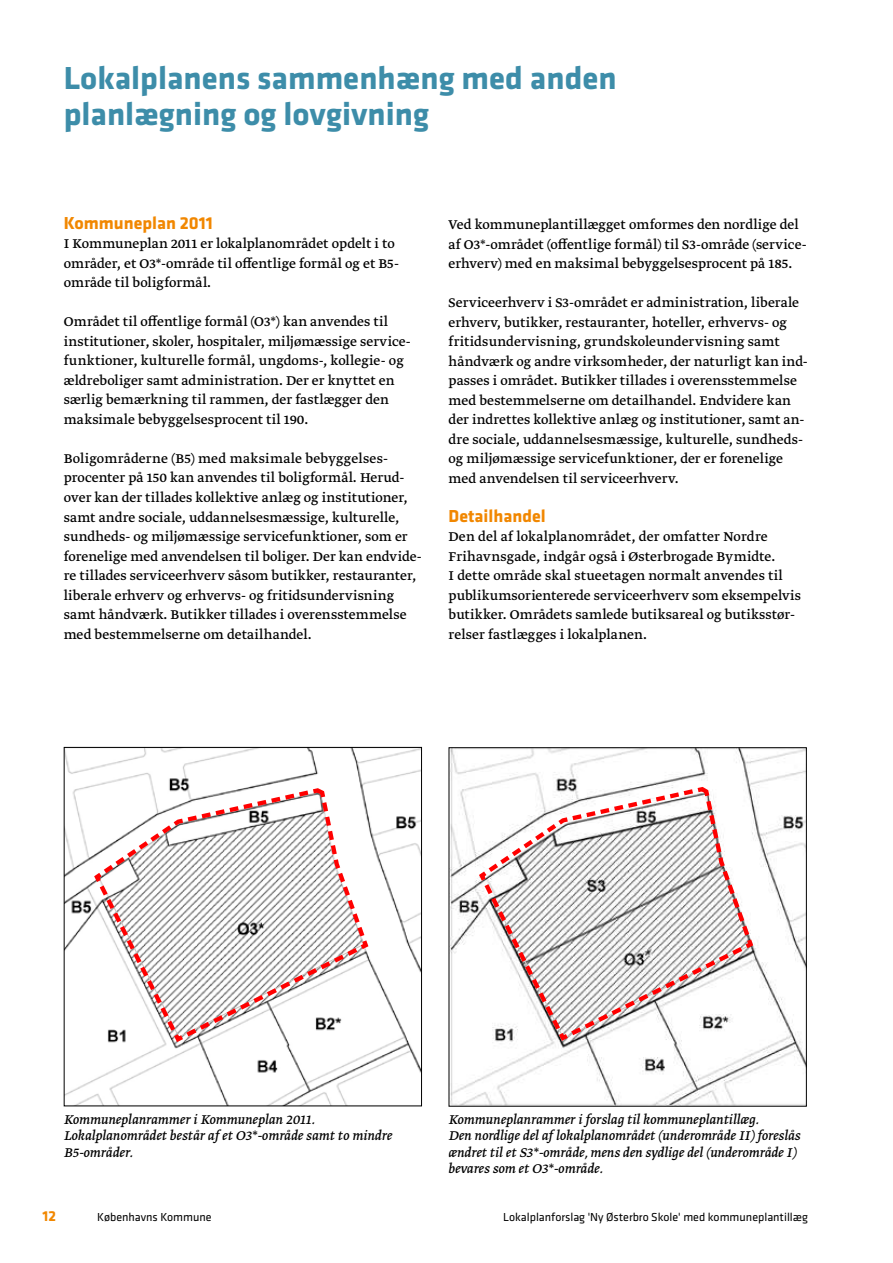
<style>
.page{position:relative;width:893px;height:1263px;background:#fff}
.page>*{position:absolute;margin:0;border:0;box-sizing:border-box;transform-origin:0 0}
.t1{font:700 33px/36px "Klavika";color:#3d8da9}
.t2{font:700 18px "Klavika";color:#f18700}
.t3{font:15px/19.5px "Greta Text";letter-spacing:.005em;color:#000}
.t4{font:italic 15px/16.5px "Greta Text";color:#000}
.t5{font:700 15px "Klavika";color:#f18700}
.t6{font:12px "Klavika";color:#000}
</style>
<div class="page">
<img style="left:451px;top:749px;width:354px;height:355px">
<div style="left:449px;top:747px;width:358px;height:359px;border:1px solid #000"></div>
<img style="left:66px;top:749px;width:354px;height:355px">
<div style="left:64px;top:747px;width:358px;height:359px;border:1px solid #000"></div>
<svg style="left:91px;top:786px;width:280px;height:259px"></svg>
<svg style="left:476px;top:785px;width:280px;height:259px"></svg>
<h1 class="t1" style="left:64px;top:62px;width:554px">Lokalplanens sammenhæng med anden planlægning og lovgivning</h1>
<p class="t2" style="left:64px;top:216px;width:151px">Kommuneplan 2011</p>
<p class="t3" style="left:64px;top:235px;width:337px">I Kommuneplan 2011 er lokalplanområdet opdelt i to områder, et O3*-område til offentlige formål og et B5- område til boligformål.</p>
<p class="t3" style="left:64px;top:313px;width:348px">Området til offentlige formål (O3*) kan anvendes til institutioner, skoler, hospitaler, miljømæssige service&shy;funktioner, kulturelle formål, ungdoms-, kollegie- og ældreboliger samt administration. Der er knyttet en særlig bemærkning til rammen, der fastlægger den maksimale bebyggelsesprocent til 190.</p>
<p class="t3" style="left:64px;top:449px;width:359px">Boligområderne (B5) med maksimale bebyggelses&shy;procenter på 150 kan anvendes til boligformål. Herud&shy;over kan der tillades kollektive anlæg og institutioner, samt andre sociale, uddannelsesmæssige, kulturelle, sundheds- og miljømæssige servicefunktioner, som er forenelige med anvendelsen til boliger. Der kan endvide&shy;re tillades serviceerhverv såsom butikker, restauranter, liberale erhverv og erhvervs- og fritidsundervisning samt håndværk. Butikker tillades i overensstemmelse med bestemmelserne om detailhandel.</p>
<p class="t3" style="left:449px;top:216px;width:360px">Ved kommuneplantillægget omformes den nordlige del af O3*-området (offentlige formål) til S3-område (service&shy;erhverv) med en maksimal bebyggelsesprocent på 185.</p>
<p class="t3" style="left:449px;top:294px;width:361px">Serviceerhverv i S3-området er administration, liberale erhverv, butikker, restauranter, hoteller, erhvervs- og fritidsundervisning, grundskoleundervisning samt håndværk og andre virksomheder, der naturligt kan ind&shy;passes i området. Butikker tillades i overensstemmelse med bestemmelserne om detailhandel. Endvidere kan der indrettes kollektive anlæg og institutioner, samt an&shy;dre sociale, uddannelsesmæssige, kulturelle, sundheds&shy;og miljømæssige servicefunktioner, der er forenelige med anvendelsen til serviceerhverv.</p>
<p class="t2" style="left:449px;top:509px;width:99px">Detailhandel</p>
<p class="t3" style="left:449px;top:528px;width:354px">Den del af lokalplanområdet, der omfatter Nordre Frihavnsgade, indgår også i Østerbrogade Bymidte.<br>I dette område skal stueetagen normalt anvendes til publikums orienterede serviceerhverv som eksempelvis butikker. Områdets samlede butiksareal og butiksstør&shy;relser fastlægges i lokalplanen.</p>
<p class="t4" style="left:64px;top:1112px;width:330px">Kommuneplanrammer i Kommune plan 2011.<br>Lokalplanområdet består af et O3*-område samt to mindre<br>B5-områder.</p>
<p class="t4" style="left:449px;top:1111px;width:353px">Kommuneplanrammer i forslag til kommuneplantillæg.<br>Den nordlige del af lokalplanområdet (underområde II) foreslås ændret til et S3*-område, mens den sydlige del (underområde I) bevares som et O3*-område.</p>
<p class="t5" style="left:43px;top:1210px;width:15px">12</p>
<p class="t6" style="left:97px;top:1212px;width:116px">Københavns Kommune</p>
<p class="t6" style="left:503px;top:1212px;width:306px">Lokalplanforslag 'Ny Østerbro Skole' med kommuneplantillæg</p>
</div>
